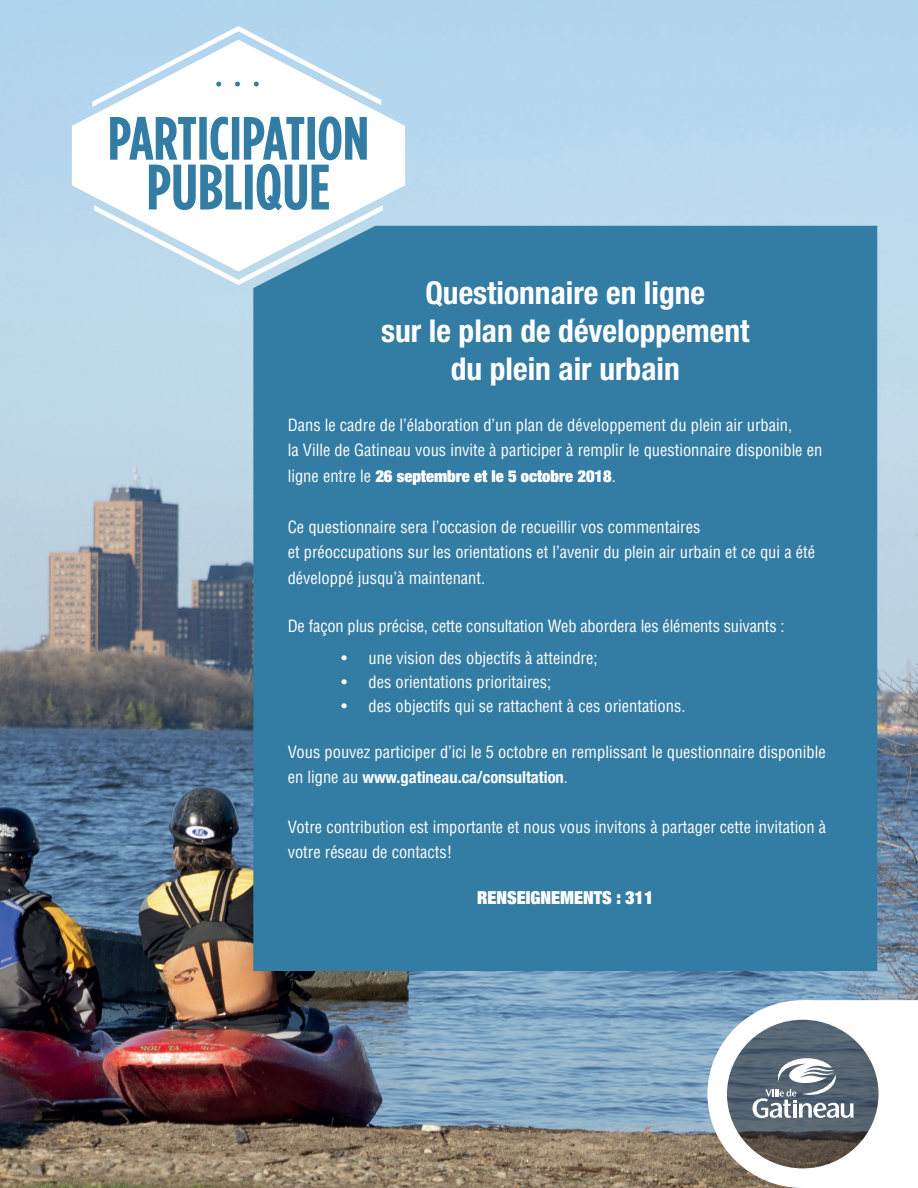
<style>
.page{position:relative;width:918px;height:1188px;background:#fff}
.page>*{position:absolute;margin:0;border:0;box-sizing:border-box;transform-origin:0 0}
.t1{font:700 condensed 31.5px/37.8px "Helvetica Neue";color:#fff;text-align:center}
.t2{font:900 expanded 18px "Helvetica Neue";color:#fff}
.t3{font:condensed 16.5px/25.5px "Helvetica";color:#fff}
.t4{font:900 expanded 16.5px "Helvetica Neue";color:#fff}
.t5{font:700 condensed 16.5px "Helvetica Neue";color:#fff}
.s1{font-family:"Helvetica";font-weight:400;font-stretch:condensed}
.s2{font-family:"Helvetica";font-weight:400}
</style>
<div class="page">
<img style="left:0;top:0;width:918px;height:1188px">
<div style="left:253px;top:226px;width:624px;height:745px;background:#337ca3"></div>
<svg style="left:711px;top:1007px;width:173px;height:174px"></svg>
<svg style="left:753px;top:1000px;width:165px;height:188px"></svg>
<div style="left:707px;top:1000px;width:191px;height:188px;border:20px solid #fff;border-radius:50%"></div>
<div style="left:92px;top:26px;width:289px;height:14px;background:#b2d5ed"></div>
<svg style="left:72px;top:40px;width:333px;height:232px"></svg>
<svg style="left:139px;top:130px;width:5px;height:14px"></svg>
<svg style="left:118px;top:124px;width:5px;height:15px"></svg>
<svg style="left:326px;top:123px;width:8px;height:30px"></svg>
<svg style="left:273px;top:130px;width:4px;height:14px"></svg>
<svg style="left:163px;top:124px;width:6px;height:14px"></svg>
<svg style="left:94px;top:171px;width:289px;height:114px"></svg>
<h1 class="t1" style="left:381px;top:274px;width:370px">Questionnaire en ligne<br>sur le plan de développement du plein air urbain</h1>
<p class="t3" style="left:288px;top:412px;width:536px">Dans le cadre de l’élaboration d’un plan de développement du plein air urbain,<br>la Ville de Gatineau vous invite à participer à remplir le questionnaire disponible en</p>
<p class="t4" style="left:288px;top:465px;width:330px"><span class="s1">ligne entre le</span> 26 septembre et le 5 octobre 2018<span class="s1">.</span></p>
<p class="t3" style="left:288px;top:514px;width:529px">Ce questionnaire sera l’occasion de recueillir vos commentaires<br>et préoccupations sur les orientations et l’avenir du plein air urbain et ce qui a été développé jusqu’à maintenant.</p>
<p class="t3" style="left:288px;top:613px;width:498px">De façon plus précise, cette consultation Web abordera les éléments suivants :</p>
<p class="t3" style="left:342px;top:645px;width:258px">• une vision des objectifs à atteindre;</p>
<p class="t3" style="left:342px;top:669px;width:211px">• des orientations prioritaires;</p>
<p class="t3" style="left:342px;top:693px;width:346px">• des objectifs qui se rattachent à ces orientations.</p>
<p class="t3" style="left:288px;top:739px;width:540px">Vous pouvez participer d’ici le 5 octobre en remplissant le questionnaire disponible</p>
<p class="t5" style="left:288px;top:764px;width:282px"><span class="s2">en ligne au</span> www.gatineau.ca/consultation<span class="s2">.</span></p>
<p class="t3" style="left:288px;top:814px;width:540px">Votre contribution est importante et nous vous invitons à partager cette invitation à votre réseau de contacts!</p>
<p class="t2" style="left:477px;top:886px;width:178px">RENSEIGNEMENTS : 311</p>
</div>
